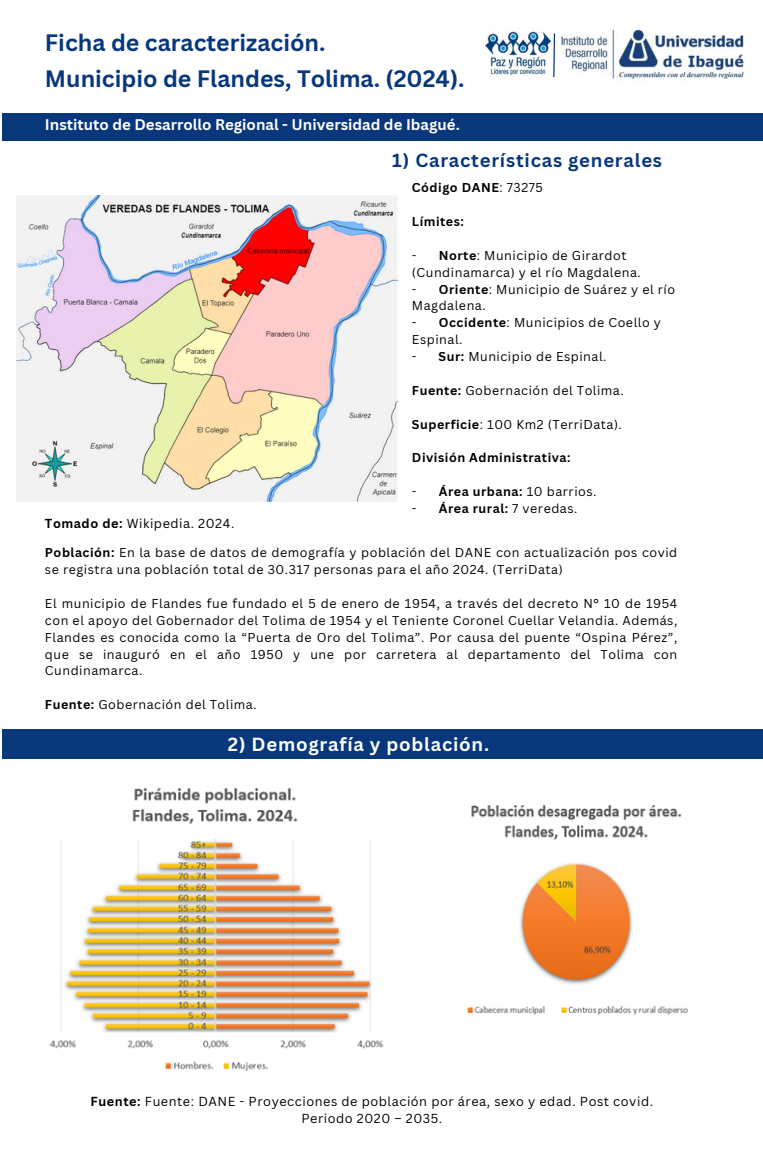
<style>
.page{position:relative;width:763px;height:1170px;background:#fff}
.page>*{position:absolute;margin:0;border:0;box-sizing:border-box;transform-origin:0 0}
.t1{font:700 23.12px/36.4px "Canva Sans";color:#08377c}
.t2{font:700 18.5px "Canva Sans";letter-spacing:.04em;color:#08377c}
.t3{font:700 18.5px "Canva Sans";letter-spacing:.045em;color:#fff}
.t4{font:700 15px "Canva Sans";color:#fff}
.t5{font:12.75px/17.4px "Canva Sans";letter-spacing:.04em;color:#000;text-align:center}
.t6{font:12.5px/16.9px "Canva Sans";letter-spacing:.04em;color:#000}
.t7{font:700 12.5px "Canva Sans";letter-spacing:.04em;color:#000}
.s1{font-weight:400}
.s2{font-weight:700}
</style>
<div class="page">
<div style="left:2px;top:113px;width:760px;height:28px;background:#08377c"></div>
<div style="left:2px;top:729px;width:760px;height:29px;background:#08377c"></div>
<img style="left:16px;top:195px;width:381px;height:306px">
<img style="left:49px;top:787px;width:335px;height:285px">
<img style="left:467px;top:805px;width:222px;height:210px">
<img style="left:560px;top:29px;width:184px;height:50px">
<img style="left:485px;top:31px;width:67px;height:45px">
<svg style="left:553px;top:33px;width:2px;height:44px"></svg>
<h3 class="t1" style="left:45px;top:24px;width:421px">Ficha de caracterización.<br>Municipio de Flandes, Tolima. (2024).</h3>
<h2 class="t4" style="left:45px;top:114px;width:416px">Instituto de Desarrollo Regional - Universidad de Ibagué.</h2>
<p class="t2" style="left:392px;top:147px;width:271px">1) Características generales</p>
<p class="t7" style="left:412px;top:179px;width:132px">Código DANE<span class="s1">: 73275</span></p>
<p class="t7" style="left:412px;top:212px;width:53px">Límites:</p>
<p class="t6" style="left:412px;top:246px;width:230px">- <span class="s2">Norte</span>: Municipio de Girardot (Cundinamarca) y el río Magdalena.</p>
<h4 class="t6" style="left:412px;top:280px;width:265px">- <span class="s2">Oriente</span>: Municipio de Suárez y el río<br>Magdalena.</h4>
<p class="t6" style="left:412px;top:314px;width:250px">- <span class="s2">Occidente</span>: Municipios de Coello y<br>Espinal.</p>
<p class="t6" style="left:412px;top:348px;width:196px">- <span class="s2">Sur:</span> Municipio de Espinal.</p>
<p class="t6" style="left:412px;top:381px;width:213px"><span class="s2">Fuente:</span> Gobernación del Tolima.</p>
<p class="t6" style="left:412px;top:415px;width:211px"><span class="s2">Superficie</span>: 100 Km2 (TerriData).</p>
<p class="t7" style="left:412px;top:449px;width:160px">División Administrativa:</p>
<p class="t6" style="left:412px;top:483px;width:186px">- <span class="s2">Área urbana:</span> 10 barrios.</p>
<p class="t6" style="left:412px;top:499px;width:6px">-</p>
<h2 class="t7" style="left:438px;top:499px;width:140px">Área rural: <span class="s1">7 veredas.</span></h2>
<p class="t5" style="left:45px;top:514px;width:191px"><span class="s2">Tomado de:</span> Wikipedia. 2024.</p>
<h4 class="t6" style="left:45px;top:543px;width:633px"><span class="s2">Población:</span> En la base de datos de demografía y población del DANE con actualización pos covid se registra una población total de 30.317 personas para el año 2024. (TerriData)</h4>
<p class="t6" style="left:45px;top:594px;width:633px;text-align:justify">El municipio de Flandes fue fundado el 5 de enero de 1954, a través del decreto N° 10 de 1954 con el apoyo del Gobernador del Tolima de 1954 y el Teniente Coronel Cuellar Velandia. Además, Flandes es conocida como la “Puerta de Oro del Tolima”. Por causa del puente “Ospina Pérez”, que se inauguró en el año 1950 y une por carretera al departamento del Tolima con Cundinamarca.</p>
<p class="t6" style="left:45px;top:695px;width:213px"><span class="s2">Fuente:</span> Gobernación del Tolima.</p>
<p class="t3" style="left:228px;top:730px;width:262px">2) Demografía y población.</p>
<p class="t5" style="left:90px;top:1092px;width:563px"><span class="s2">Fuente:</span> Fuente: DANE - Proyecciones de población por área, sexo y edad. Post covid.<br>Periodo 2020 – 2035.</p>
</div>
